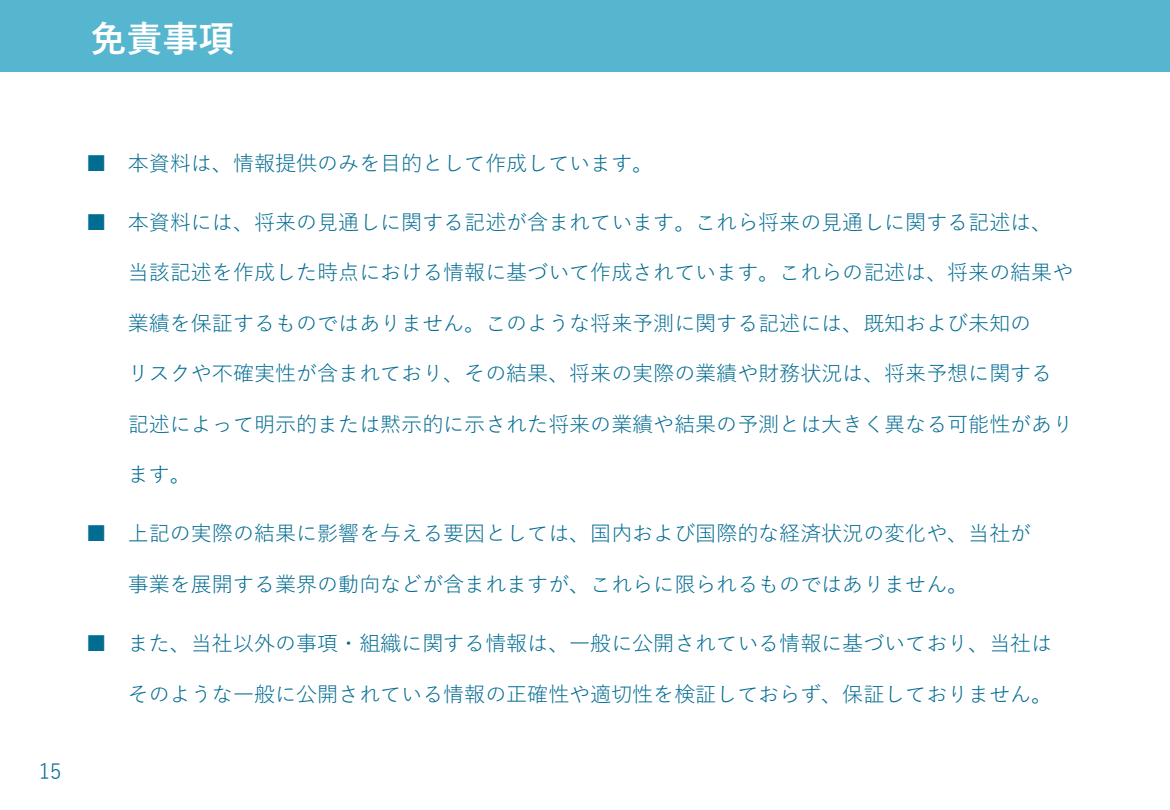
<style>
.page{position:relative;width:1170px;height:810px;background:#fff}
.page>*{position:absolute;margin:0;border:0;box-sizing:border-box;transform-origin:0 0}
.t1{font:700 36px "Yu Gothic";color:#fff}
.t2{font:21px "Yu Gothic";color:#036c91}
.t3{font:20.7px "Yu Gothic";color:#036c91}
</style>
<div class="page">
<div style="left:0;top:0;width:1170px;height:72px;background:#56b5cf"></div>
<h2 class="t1" style="left:91px;top:19px;width:146px">免責事項</h2>
<p class="t3" style="left:39px;top:752px;width:25px">15</p>
<p class="t2" style="left:86px;top:143px;width:569px">■ 本資料は、情報提供のみを⽬的として作成しています。</p>
<p class="t2" style="left:86px;top:203px;width:968px">■ 本資料には、将来の⾒通しに関する記述が含まれています。これら将来の⾒通しに関する記述は、</p>
<p class="t2" style="left:128px;top:253px;width:947px">当該記述を作成した時点における情報に基づいて作成されています。これらの記述は、将来の結果や</p>
<p class="t2" style="left:128px;top:304px;width:905px">業績を保証するものではありません。このような将来予測に関する記述には、既知および未知の</p>
<p class="t2" style="left:128px;top:354px;width:926px">リスクや不確実性が含まれており、その結果、将来の実際の業績や財務状況は、将来予想に関する</p>
<p class="t2" style="left:128px;top:404px;width:947px">記述によって明⽰的または黙⽰的に⽰された将来の業績や結果の予測とは⼤きく異なる可能性があり</p>
<p class="t2" style="left:128px;top:455px;width:65px">ます。</p>
<p class="t2" style="left:86px;top:514px;width:947px">■ 上記の実際の結果に影響を与える要因としては、国内および国際的な経済状況の変化や、当社が</p>
<p class="t2" style="left:128px;top:565px;width:842px">事業を展開する業界の動向などが含まれますが、これらに限られるものではありません。</p>
<p class="t2" style="left:86px;top:624px;width:968px">■ また、当社以外の事項・組織に関する情報は、⼀般に公開されている情報に基づいており、当社は</p>
<p class="t2" style="left:128px;top:674px;width:926px">そのような⼀般に公開されている情報の正確性や適切性を検証しておらず、保証しておりません。</p>
</div>
